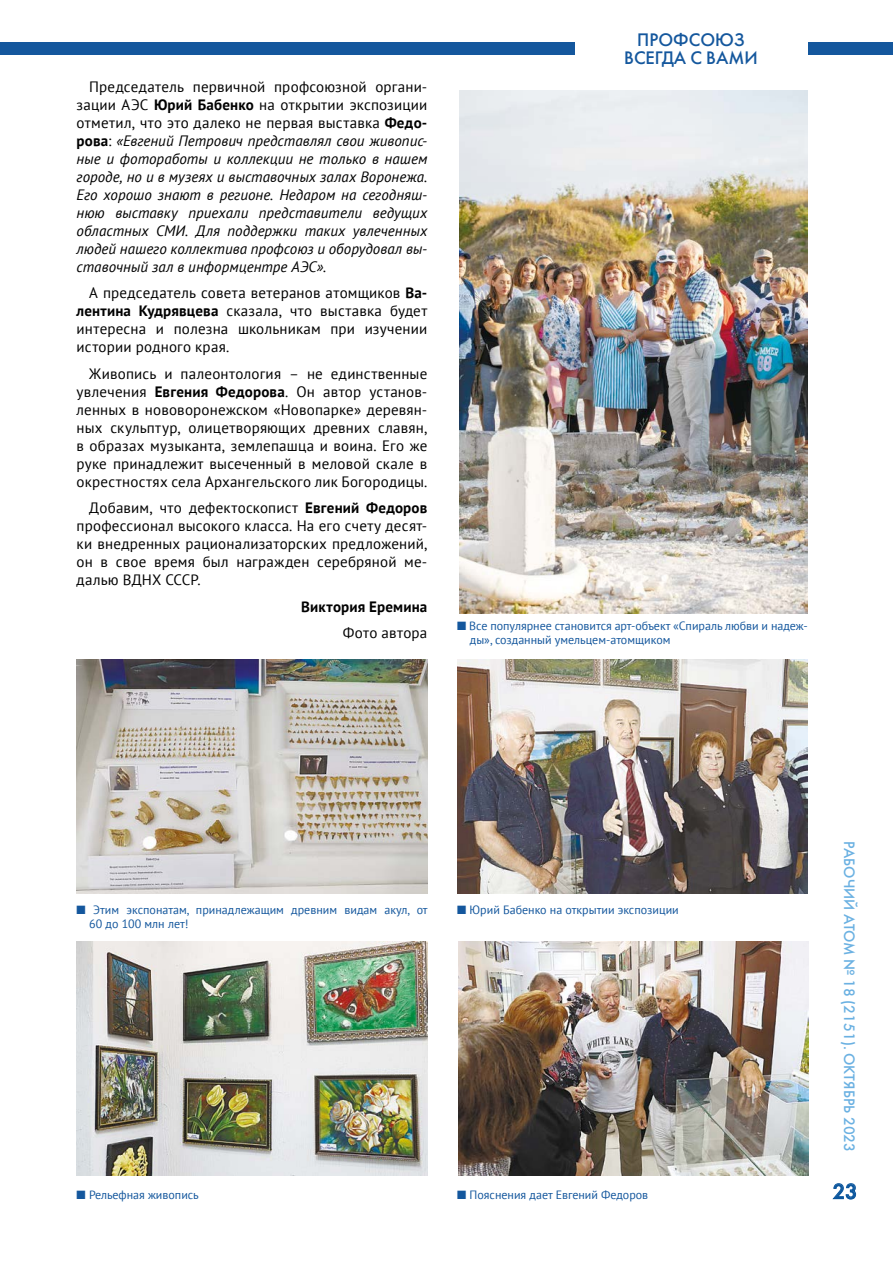
<style>
.page{position:relative;width:893px;height:1263px;background:#fff}
.page>*{position:absolute;margin:0;border:0;box-sizing:border-box;transform-origin:0 0}
.t1{font:21px "Futuris C";color:#0b569d}
.t2{font:18px/18px "Futuris C";color:#14579d;text-align:center}
.ОСНОВНОЙ_ТЕКСТ{font:15px/18px "PT Sans";letter-spacing:.015em;color:#000;text-align:justify}
.ОСНОВНОЙ_ТЕКСТ-2{font:italic 15px/18px "PT Sans";letter-spacing:.005em;color:#000;text-align:justify}
.t3{font:15px "Futuris C";color:#6bb1e2}
.ОСНОВНОЙ_ТЕКСТ-3{font:700 15px "PT Sans";letter-spacing:.01em;color:#000}
.ОСНОВНОЙ_ТЕКСТ-4{font:12px/14.4px "PT Sans";color:#14579d}
.s1{font-style:normal}
.s2{font-weight:700;font-style:normal}
.s3{font-weight:700}
.s4{font-family:"Dixieland Normal"}
</style>
<div class="page">
<div style="left:808px;top:43px;width:85px;height:12px;background:#14579d"></div>
<div style="left:0;top:43px;width:574px;height:12px;background:#14579d"></div>
<svg style="left:832px;top:1183px;width:24px;height:17px"></svg>
<img style="left:459px;top:91px;width:349px;height:522px">
<img style="left:457px;top:659px;width:351px;height:234px">
<img style="left:458px;top:941px;width:351px;height:234px">
<img style="left:77px;top:659px;width:350px;height:234px">
<img style="left:77px;top:941px;width:350px;height:234px">
<p class="ОСНОВНОЙ_ТЕКСТ-2" style="left:77px;top:77px;width:352px;text-indent:13px"><span class="s1">Председатель первичной профсоюзной органи&shy;зации АЭС</span> <span class="s2">Юрий Бабенко</span> <span class="s1">на открытии экспозиции отметил, что это далеко не первая выставка</span> <span class="s2">Федо&shy;рова</span><span class="s1">:</span> «Евгений Петрович представлял свои живопис&shy;ные и фотоработы и коллекции не только в нашем городе, но и в музеях и выставочных залах Воронежа.<br>Его хорошо знают в регионе. Недаром на сегодняш&shy;нюю выставку приехали представители ведущих областных СМИ. Для поддержки таких увлеченных людей нашего коллектива профсоюз и оборудовал вы&shy;ставочный зал в информцентре АЭС».</p>
<p class="ОСНОВНОЙ_ТЕКСТ" style="left:77px;top:284px;width:352px;text-indent:13px">А председатель совета ветеранов атомщиков <span class="s3">Ва&shy;лентина Кудрявцева</span> сказала, что выставка будет интересна и полезна школьникам при изучении истории родного края.</p>
<p class="ОСНОВНОЙ_ТЕКСТ" style="left:77px;top:364px;width:352px;text-indent:13px">Живопись и палеонтология – не единственные увлечения <span class="s3">Евгения Федорова</span>. Он автор установ&shy;ленных в нововоронежском «Новопарке» деревян&shy;ных скульптур, олицетворяющих древних славян, в образах музыканта, землепашца и воина. Его же руке принадлежит высеченный в меловой скале в окрестностях села Архангельского лик Богородицы.</p>
<p class="ОСНОВНОЙ_ТЕКСТ" style="left:77px;top:499px;width:352px;text-indent:13px">Добавим, что дефектоскопист <span class="s3">Евгений Федоров </span>профессионал высокого класса. На его счету десят&shy;ки внедренных рационализаторских предложений, он в свое время был награжден серебряной ме&shy;далью ВДНХ СССР.</p>
<p class="ОСНОВНОЙ_ТЕКСТ-3" style="left:301px;top:597px;width:128px">Виктория Еремина</p>
<p class="ОСНОВНОЙ_ТЕКСТ" style="left:343px;top:624px;width:86px">Фото автора</p>
<p class="t2" style="left:624px;top:31px;width:135px">ПРОФСОЮЗ<br>ВСЕГДА С ВАМИ</p>
<p class="ОСНОВНОЙ_ТЕКСТ-4" style="left:470px;top:618px;width:340px;text-indent:-13px"><span class="s4">N</span> Все популярнее становится арт-объект «Спираль любви и надеж&shy;ды», созданный умельцем-атомщиком</p>
<p class="ОСНОВНОЙ_ТЕКСТ-4" style="left:77px;top:902px;width:353px"><span class="s4">N</span> Этим экспонатам, принадлежащим древним видам акул, от</p>
<p class="ОСНОВНОЙ_ТЕКСТ-4" style="left:457px;top:902px;width:223px"><span class="s4">N</span> Юрий Бабенко на открытии экспозиции</p>
<p class="ОСНОВНОЙ_ТЕКСТ-4" style="left:89px;top:916px;width:101px">60 до 100 млн лет!</p>
<p class="ОСНОВНОЙ_ТЕКСТ-4" style="left:77px;top:1187px;width:124px"><span class="s4">N</span> Рельефная живопись</p>
<p class="ОСНОВНОЙ_ТЕКСТ-4" style="left:457px;top:1187px;width:193px"><span class="s4">N</span> Пояснения дает Евгений Федоров</p>
<p class="t3" style="left:858px;top:841px;width:313px;rotate:90deg">РАБОЧИЙ АТОМ № 18 (2151). ОКТЯБРЬ 2023</p>
<h1 class="t1" style="left:833px;top:1179px;width:26px">23</h1>
</div>
